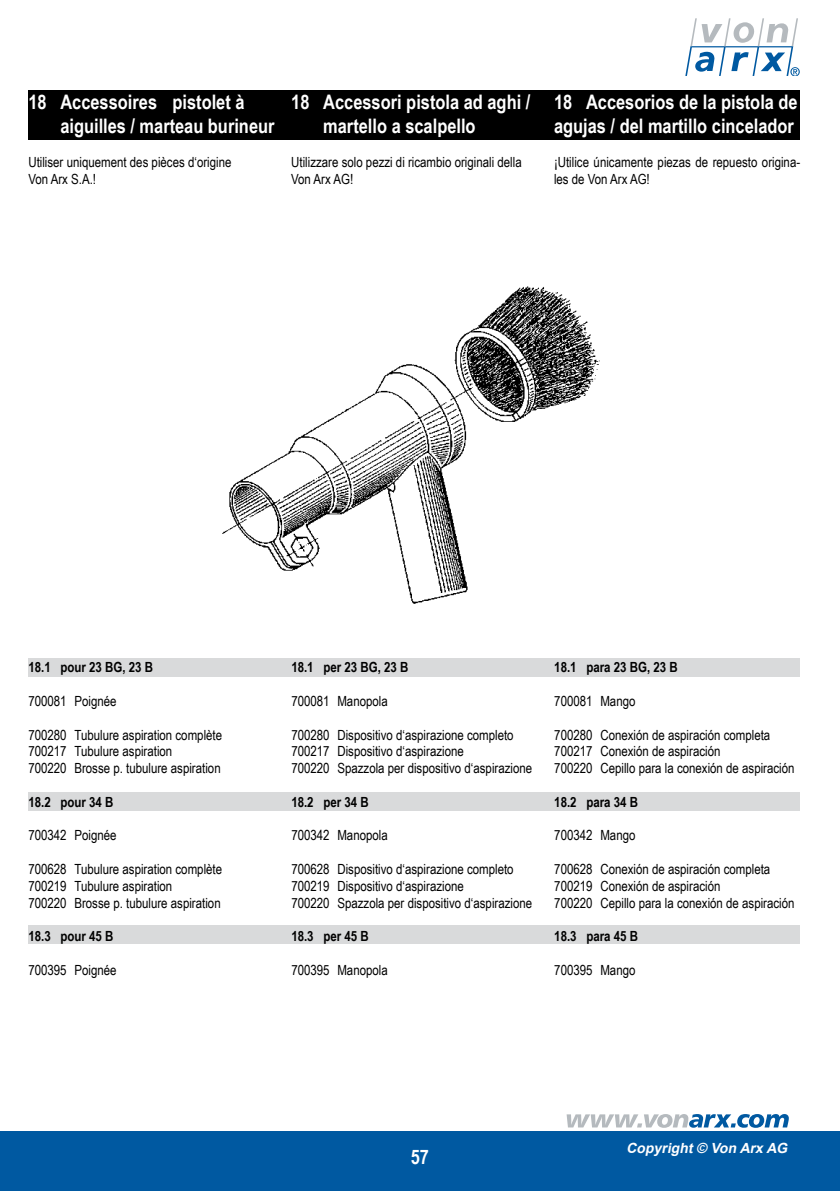
<style>
.page{position:relative;width:840px;height:1191px;background:#fff}
.page>*{position:absolute;margin:0;border:0;box-sizing:border-box;transform-origin:0 0}
.t1{font:700 20px/24px "Arial Narrow";color:#fff}
.t2{font:14px/16.8px "Arial Narrow";color:#000}
.t3{font:700 14px "Arial Narrow";color:#000}
.t4{font:italic 700 14px "Arial";color:#fff}
</style>
<div class="page">
<svg style="left:685px;top:18px;width:114px;height:58px"></svg>
<div style="left:0;top:1132px;width:839px;height:59px;background:#0059a1"></div>
<svg style="left:566px;top:1114px;width:222px;height:13px"></svg>
<div style="left:28px;top:91px;width:771px;height:49px;background:#000"></div>
<div style="left:28px;top:658px;width:771px;height:19px;background:#d9dadb"></div>
<div style="left:28px;top:792px;width:771px;height:19px;background:#d9dadb"></div>
<div style="left:28px;top:925px;width:771px;height:19px;background:#d9dadb"></div>
<img style="left:222px;top:286px;width:378px;height:318px">
<h1 class="t1" style="left:60px;top:89px;width:215px;text-indent:-32px">18 Accessoires pistolet à aiguilles / marteau burineur</h1>
<p class="t2" style="left:28px;top:153px;width:204px">Utiliser uniquement des pièces d‘origine<br>Von Arx S.A.!</p>
<h1 class="t1" style="left:323px;top:89px;width:208px;text-indent:-32px">18 Accessori pistola ad aghi / martello a scalpello</h1>
<p class="t2" style="left:291px;top:153px;width:232px">Utilizzare solo pezzi di ricambio originali della<br>Von Arx AG!</p>
<h1 class="t1" style="left:553px;top:89px;width:245px">18 Accesorios de la pistola de agujas / del martillo cincelador</h1>
<p class="t2" style="left:553px;top:153px;width:247px">¡Utilice únicamente piezas de repuesto origina&shy;les de Von Arx AG!</p>
<p class="t3" style="left:28px;top:657px;width:126px">18.1 pour 23 BG, 23 B</p>
<p class="t2" style="left:28px;top:692px;width:90px">700081 Poignée</p>
<p class="t2" style="left:28px;top:725px;width:195px">700280 Tubulure aspiration complète<br>700217 Tubulure aspiration<br>700220 Brosse p. tubulure aspiration</p>
<p class="t3" style="left:28px;top:791px;width:86px">18.2 pour 34 B</p>
<p class="t2" style="left:28px;top:826px;width:90px">700342 Poignée</p>
<p class="t2" style="left:28px;top:860px;width:195px">700628 Tubulure aspiration complète<br>700219 Tubulure aspiration<br>700220 Brosse p. tubulure aspiration</p>
<p class="t3" style="left:28px;top:925px;width:86px">18.3 pour 45 B</p>
<p class="t2" style="left:28px;top:961px;width:90px">700395 Poignée</p>
<p class="t3" style="left:291px;top:657px;width:118px">18.1 per 23 BG, 23 B</p>
<p class="t2" style="left:291px;top:692px;width:98px">700081 Manopola</p>
<p class="t2" style="left:291px;top:725px;width:242px">700280 Dispositivo d‘aspirazione completo<br>700217 Dispositivo d‘aspirazione<br>700220 Spazzola per dispositivo d‘aspirazione</p>
<p class="t3" style="left:291px;top:791px;width:79px">18.2 per 34 B</p>
<p class="t2" style="left:291px;top:826px;width:98px">700342 Manopola</p>
<p class="t2" style="left:291px;top:860px;width:242px">700628 Dispositivo d‘aspirazione completo<br>700219 Dispositivo d‘aspirazione<br>700220 Spazzola per dispositivo d‘aspirazione</p>
<p class="t3" style="left:291px;top:925px;width:79px">18.3 per 45 B</p>
<p class="t2" style="left:291px;top:961px;width:98px">700395 Manopola</p>
<p class="t3" style="left:554px;top:657px;width:125px">18.1 para 23 BG, 23 B</p>
<p class="t2" style="left:554px;top:692px;width:83px">700081 Mango</p>
<p class="t2" style="left:554px;top:725px;width:241px">700280 Conexión de aspiración completa<br>700217 Conexión de aspiración<br>700220 Cepillo para la conexión de aspiración</p>
<p class="t3" style="left:554px;top:791px;width:85px">18.2 para 34 B</p>
<p class="t2" style="left:554px;top:826px;width:83px">700342 Mango</p>
<p class="t2" style="left:554px;top:860px;width:241px">700628 Conexión de aspiración completa<br>700219 Conexión de aspiración<br>700220 Cepillo para la conexión de aspiración</p>
<p class="t3" style="left:554px;top:925px;width:85px">18.3 para 45 B</p>
<p class="t2" style="left:554px;top:961px;width:83px">700395 Mango</p>
<h1 class="t1" style="left:410px;top:1144px;width:20px">57</h1>
<p class="t4" style="left:626px;top:1138px;width:166px">Copyright© Von Arx AG</p>
</div>
